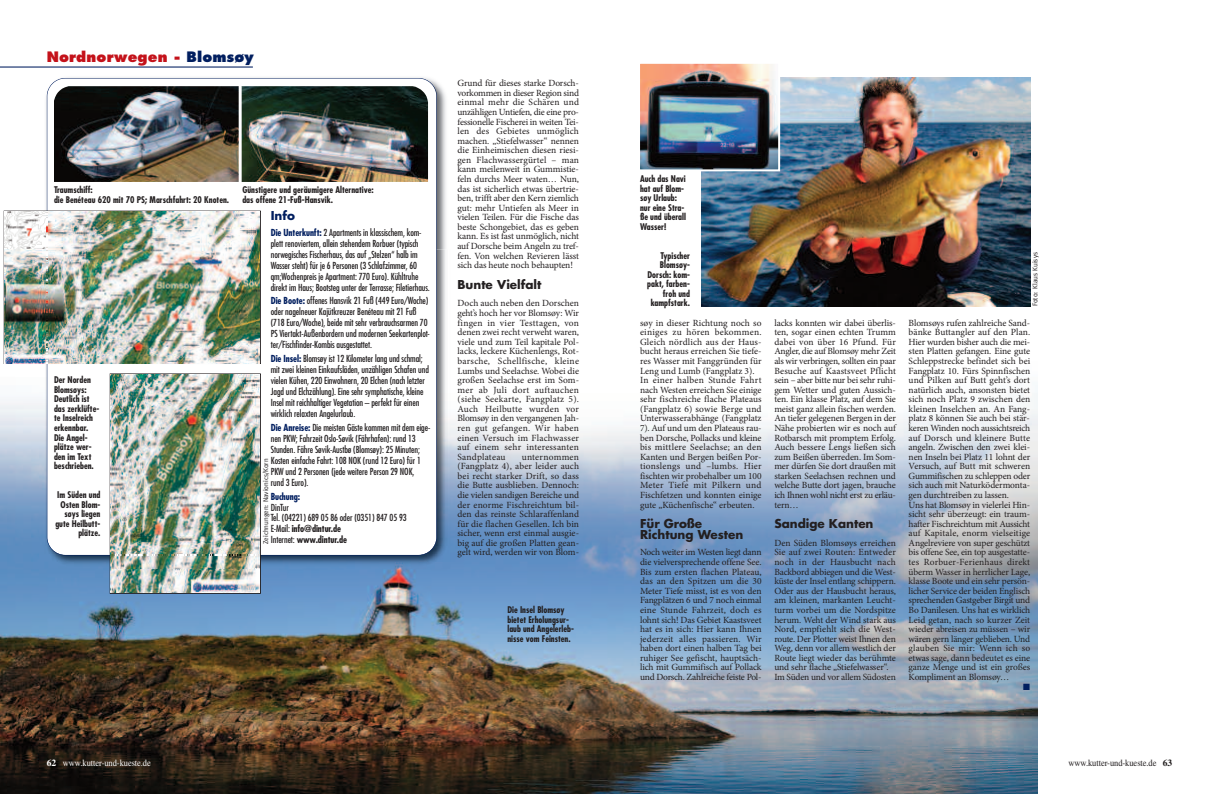
<style>
.page{position:relative;width:1219px;height:794px;background:#fff}
.page>*{position:absolute;margin:0;border:0;box-sizing:border-box;transform-origin:0 0}
.t1{font:800 14px "Futura Std";letter-spacing:.01em;color:#c4121a}
.t2{font:700 11.9px/10.9px "Futura Std";color:#231f20}
.t3{font:700 11.9px "Futura Std";color:#011e5f}
.t4{font:9.5px/9.6px "Minion Pro";letter-spacing:-.01em;color:#231f20;text-align:justify}
.t5{font:condensed 9.5px/10.9px "Futura Std";letter-spacing:-.01em;color:#231f20}
.t6{font:9.5px "Times LT Std";letter-spacing:-.01em;color:#fff;scale:.9 1}
.t7{font:9.5px "Times LT Std";letter-spacing:-.01em;color:#231f20;scale:.9 1}
.t8{font:700 condensed 9.5px "Futura Std";letter-spacing:-.01em;color:#011e5f}
.t9{font:700 condensed 9px/9.6px "Futura Std";color:#231f20}
.t10{font:9px "Zapf Dingbats Std";color:#011e5f}
.t11{font:7px "Meta";color:#231f20}
.s1{color:#011e5f}
.s2{font-weight:700;color:#011e5f}
.s3{font-weight:700}
</style>
<div class="page">
<img style="left:0;top:249px;width:1038px;height:545px">
<hr style="left:0;top:66px;width:253px;height:2px;background:#011e5f">
<img style="left:42px;top:77px;width:408px;height:491px">
<div style="left:47px;top:78px;width:389px;height:477px;background:#fff;border-radius:18px"></div>
<img style="left:701px;top:78px;width:329px;height:228px">
<img style="left:641px;top:65px;width:136px;height:103px">
<div style="left:638px;top:62px;width:142px;height:109px;border:2px solid #fff"></div>
<img style="left:54px;top:86px;width:374px;height:96px">
<img style="left:5px;top:211px;width:255px;height:152px">
<img style="left:47px;top:211px;width:1px;height:152px">
<div style="left:110px;top:373px;width:151px;height:221px;border:1px solid #231f20"></div>
<img style="left:111px;top:374px;width:149px;height:219px">
<img style="left:111px;top:555px;width:149px;height:1px">
<hr style="left:239px;top:84px;width:3px;height:101px;background:#fff">
<h1 class="t1" style="left:47px;top:50px;width:209px">Nordnorwegen - <span class="s1">Blomsøy</span></h1>
<p class="t9" style="left:54px;top:186px;width:177px">Traumschiff:<br>die Benéteau 620 mit 70 PS; Marschfahrt: 20 Knoten.</p>
<p class="t9" style="left:54px;top:376px;width:47px">Der Norden<br>Blomsøys:<br>Deutlich ist das zerklüfte&shy;te Inselreich erkennbar.<br>Die Angel&shy;plätze wer&shy;den im Text beschrieben.</p>
<p class="t9" style="left:55px;top:491px;width:47px;text-align:right">Im Süden und<br>Osten Blom&shy;søys liegen gute Heilbutt&shy;plätze.</p>
<p class="t9" style="left:242px;top:186px;width:133px">Günstigere und geräumigere Alternative: das offene 21-Fuß-Hansvik.</p>
<p class="t3" style="left:271px;top:210px;width:26px">Info</p>
<p class="t5" style="left:271px;top:227px;width:161px"><span class="s2">Die Unterkunft:</span> 2 Apartments in klassischem, kom&shy;plett renoviertem, allein stehendem Rorbuer (typisch norwegisches Fischerhaus, das auf „Stelzen“ halb im Wasser steht) für je 6 Personen (3 Schlafzimmer, 60 qm;Wochenpreis je Apartment: 770 Euro). Kühltruhe direkt im Haus; Bootsteg unter der Terrasse; Filetierhaus.</p>
<p class="t5" style="left:271px;top:296px;width:161px"><span class="s2">Die Boote:</span> offenes Hansvik 21 Fuß (449 Euro/Woche) oder nagelneuer Kajütkreuzer Benéteau mit 21 Fuß (718 Euro/Woche), beide mit sehr verbrauchsarmen 70<br>PS Viertakt-Außenbordern und modernen Seekartenplot&shy;ter/Fischfinder-Kombis ausgestattet.</p>
<p class="t5" style="left:271px;top:354px;width:160px"><span class="s2">Die Insel:</span> Blomsøy ist 12 Kilometer lang und schmal; mit zwei kleinen Einkaufsläden, unzähligen Schafen und vielen Kühen, 220 Einwohnern, 20 Elchen (nach letzter Jagd und Elchzählung). Eine sehr symphatische, kleine Insel mit reichhaltiger Vegetation – perfekt für einen wirklich relaxten Angelurlaub.</p>
<p class="t5" style="left:271px;top:422px;width:161px"><span class="s2">Die Anreise:</span> Die meisten Gäste kommen mit dem eige&shy;nen PKW; Fahrzeit Oslo-Søvik (Fährhafen): rund 13<br>Stunden. Fähre Søvik-Austbø (Blomsøy): 25 Minuten; Kosten einfache Fahrt: 108 NOK (rund 12 Euro) für 1<br>PKW und 2 Personen (jede weitere Person 29 NOK,<br>rund 3 Euro).</p>
<p class="t8" style="left:271px;top:492px;width:31px">Buchung:</p>
<p class="t5" style="left:271px;top:502px;width:137px">DinTur<br>Tel. (04221) 689 05 86 oder (0351) 847 05 93<br>E-Mail: <span class="s3">info@dintur.de<br></span>Internet: <span class="s3">www.dintur.de</span></p>
<p class="t11" style="left:262px;top:544px;width:87px;rotate:-90deg">Zeichnungen: Navionics/Korn</p>
<p class="t4" style="left:457px;top:79px;width:123px">Grund für dieses starke Dorsch&shy;vorkommen in dieser Region sind einmal mehr die Schären und unzähligen Untiefen, die eine pro&shy;fessionelle Fischerei in weiten Tei&shy;len des Gebietes unmöglich machen. „Stiefelwasser“ nennen die Einheimischen diesen riesi&shy;gen Flachwassergürtel – man kann meilenweit in Gummistie&shy;feln durchs Meer waten… Nun, das ist sicherlich etwas übertrie&shy;ben, trifft aber den Kern ziemlich gut: mehr Untiefen als Meer in vielen Teilen. Für die Fische das beste Schongebiet, das es geben kann. Es ist fast unmöglich, nicht auf Dorsche beim Angeln zu tref&shy;fen. Von welchen Revieren lässt sich das heute noch behaupten!</p>
<p class="t2" style="left:457px;top:280px;width:86px">Bunte Vielfalt</p>
<p class="t4" style="left:457px;top:299px;width:123px">Doch auch neben den Dorschen geht’s hoch her vor Blomsøy: Wir fingen in vier Testtagen, von denen zwei recht verweht waren, viele und zum Teil kapitale Pol&shy;lacks, leckere Küchenlengs, Rot&shy;barsche, Schellfische, kleine Lumbs und Seelachse. Wobei die großen Seelachse erst im Som&shy;mer ab Juli dort auftauchen (siehe Seekarte, Fangplatz 5).<br>Auch Heilbutte wurden vor Blomsøy in den vergangenen Jah&shy;ren gut gefangen. Wir haben einen Versuch im Flachwasser auf einem sehr interessanten Sandplateau</p>
<p class="t4" style="left:457px;top:453px;width:123px;text-indent:64px">unternommen (Fangplatz 4), aber leider auch bei recht starker Drift, so dass die Butte ausblieben. Dennoch: die vielen sandigen Bereiche und der enorme Fischreichtum bil&shy;den das reinste Schlaraffenland für die flachen Gesellen. Ich bin sicher, wenn erst einmal ausgie&shy;big auf die großen Platten gean&shy;gelt wird, werden wir von Blom-</p>
<p class="t9" style="left:507px;top:605px;width:68px">Die Insel Blomsøy bietet Erholungsur&shy;laub und Angelerleb&shy;nisse vom Feinsten.</p>
<p class="t9" style="left:640px;top:175px;width:47px">Auch das Navi hat auf Blom&shy;søy Urlaub: nur eine Stra&shy;ße und überall<br>Wasser!</p>
<p class="t9" style="left:647px;top:251px;width:44px;text-align:right">Typischer<br>Blomsøy-<br>Dorsch: kom&shy;pakt, farben&shy;froh und kampfstark.</p>
<p class="t4" style="left:640px;top:319px;width:123px;text-align:left">søy in dieser Richtung noch so einiges zu hören bekommen.<br>Gleich nördlich aus der Haus&shy;bucht heraus erreichen Sie tiefe&shy;res Wasser mit Fanggründen für<br>Leng und Lumb (Fangplatz 3).<br>In einer halben Stunde Fahrt nach Westen erreichen Sie einige sehr fischreiche flache Plateaus (Fangplatz 6) sowie Berge und<br>Unterwasserabhänge (Fangplatz<br>7). Auf und um den Plateaus rau&shy;ben Dorsche, Pollacks und kleine bis mittlere Seelachse; an den<br>Kanten und Bergen beißen Por&shy;tionslengs und –lumbs. Hier fischten wir probehalber um 100<br>Meter Tiefe mit Pilkern und<br>Fischfetzen und konnten einige gute „Küchenfische“ erbeuten.</p>
<p class="t2" style="left:640px;top:519px;width:105px">Für Große<br>Richtung Westen</p>
<p class="t4" style="left:640px;top:548px;width:123px">Noch weiter im Westen liegt dann die vielversprechende offene See.<br>Bis zum ersten flachen Plateau, das an den Spitzen um die 30<br>Meter Tiefe misst, ist es von den Fangplätzen 6 und 7 noch einmal eine Stunde Fahrzeit, doch es lohnt sich! Das Gebiet Kaastsveet hat es in sich: Hier kann Ihnen jederzeit alles passieren. Wir haben dort einen halben Tag bei ruhiger See gefischt, hauptsäch&shy;lich mit Gummifisch auf Pollack und Dorsch. Zahlreiche feiste Pol-</p>
<p class="t4" style="left:774px;top:319px;width:123px">lacks konnten wir dabei überlis&shy;ten, sogar einen echten Trumm dabei von über 16 Pfund. Für Angler, die auf Blomsøy mehr Zeit als wir verbringen, sollten ein paar Besuche auf Kaastsveet Pflicht sein – aber bitte nur bei sehr ruhi&shy;gem Wetter und guten Aussich&shy;ten. Ein klasse Platz, auf dem Sie meist ganz allein fischen werden.<br>An tiefer gelegenen Bergen in der Nähe probierten wir es noch auf Rotbarsch mit promptem Erfolg.<br>Auch bessere Lengs ließen sich zum Beißen überreden. Im Som&shy;mer dürfen Sie dort draußen mit starken Seelachsen rechnen und welche Butte dort jagen, brauche ich Ihnen wohl nicht erst zu erläu&shy;tern…</p>
<p class="t2" style="left:774px;top:519px;width:101px">Sandige Kanten</p>
<p class="t4" style="left:774px;top:539px;width:123px;text-align:left">Den Süden Blomsøys erreichen<br>Sie auf zwei Routen: Entweder noch in der Hausbucht nach<br>Backbord abbiegen und die West&shy;küste der Insel entlang schippern.<br>Oder aus der Hausbucht heraus, am kleinen, markanten Leucht&shy;turm vorbei um die Nordspitze herum. Weht der Wind stark aus<br>Nord, empfiehlt sich die West&shy;route. Der Plotter weist Ihnen den<br>Weg, denn vor allem westlich der<br>Route liegt wieder das berühmte und sehr flache „Stiefelwasser“.<br>Im Süden und vor allem Südosten</p>
<p class="t11" style="left:1031px;top:306px;width:56px;rotate:-90deg">Foto: Klaus Kuisys</p>
<p class="t4" style="left:909px;top:319px;width:123px;text-align:left">Blomsøys rufen zahlreiche Sand&shy;bänke Buttangler auf den Plan.<br>Hier wurden bisher auch die mei&shy;sten Platten gefangen. Eine gute<br>Schleppstrecke befindet sich bei<br>Fangplatz 10. Fürs Spinnfischen und Pilken auf Butt geht’s dort natürlich auch, ansonsten bietet sich noch Platz 9 zwischen den kleinen Inselchen an. An Fang&shy;platz 8 können Sie auch bei stär&shy;keren Winden noch aussichtsreich auf Dorsch und kleinere Butte angeln. Zwischen den zwei klei&shy;nen Inseln bei Platz 11 lohnt der<br>Versuch, auf Butt mit schweren<br>Gummifischen zu schleppen oder sich auch mit Naturködermonta&shy;gen durchtreiben zu lassen.<br>Uns hat Blomsøy in vielerlei Hin&shy;sicht sehr überzeugt: ein traum&shy;hafter Fischreichtum mit Aussicht auf Kapitale, enorm vielseitige<br>Angelreviere von super geschützt bis offene See, ein top ausgestatte&shy;tes Rorbuer-Ferienhaus direkt überm Wasser in herrlicher Lage, klasse Boote und ein sehr persön&shy;licher Service der beiden Englisch sprechenden Gastgeber Birgit und<br>Bo Danilesen. Uns hat es wirklich<br>Leid getan, nach so kurzer Zeit wieder abreisen zu müssen – wir wären gern länger geblieben. Und glauben Sie mir: Wenn ich so etwas sage, dann bedeutet es eine ganze Menge und ist ein großes<br>Kompliment an Blomsøy…</p>
<p class="t10" style="left:1023px;top:681px;width:8px">■</p>
<p class="t6" style="left:47px;top:759px;width:117px"><span class="s3">62</span> www.kutter-und-kueste.de</p>
<p class="t7" style="left:1068px;top:759px;width:117px">www.kutter-und-kueste.de <span class="s3">63</span></p>
</div>
